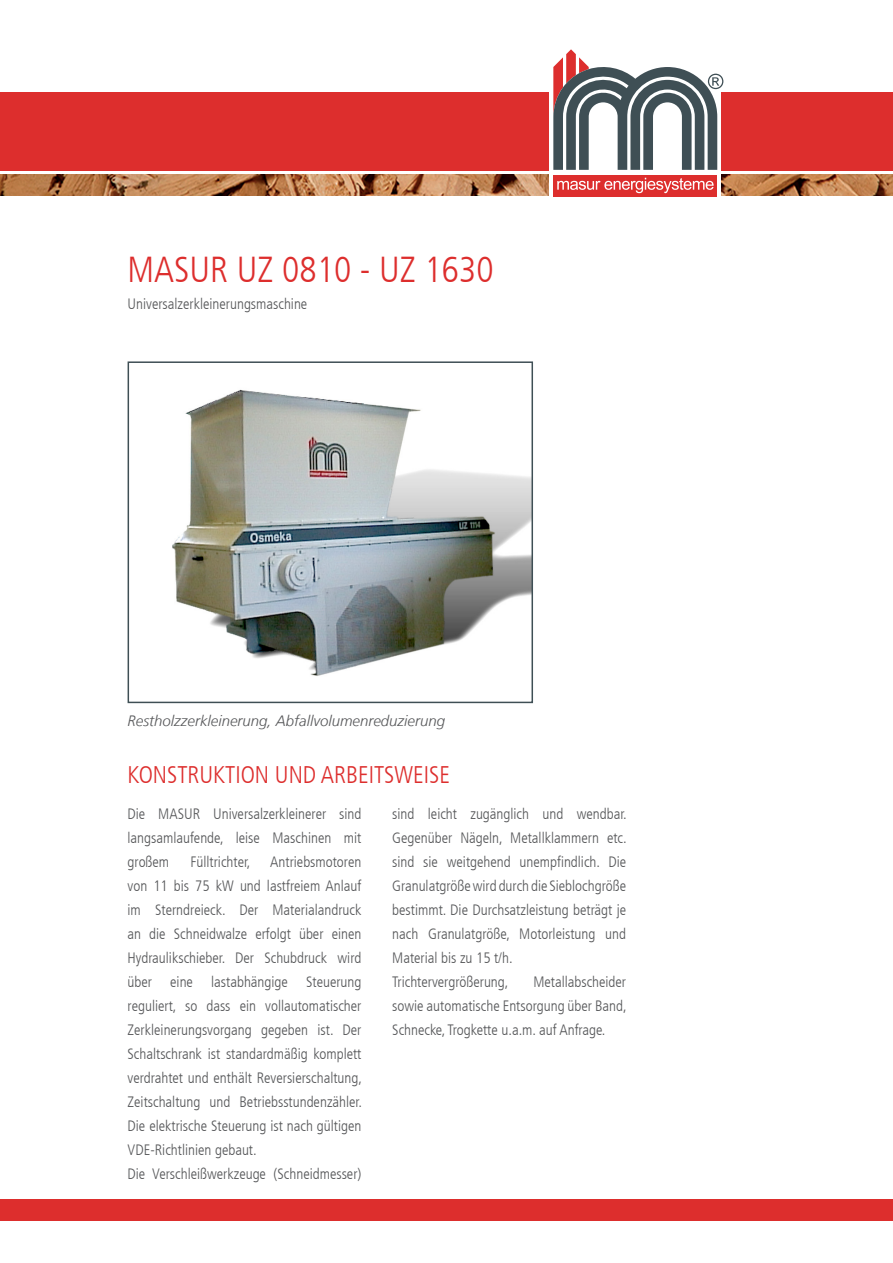
<style>
.page{position:relative;width:893px;height:1263px;background:#fff}
.page>*{position:absolute;margin:0;border:0;box-sizing:border-box;transform-origin:0 0}
.Überschrift{font:300 condensed 36px "Frutiger LT Com";color:#dd2e2d}
.Textüberschrift{font:300 condensed 24px "Frutiger LT Com";color:#dd2e2d}
.t1{font:300 condensed 15px/24px "Frutiger LT Com";color:#57585a;text-align:justify}
.Bildunterschriften{font:italic 300 15px "Frutiger LT Com";color:#57585a}
</style>
<div class="page">
<div style="left:0;top:1199px;width:893px;height:21px;background:#dd2e2d"></div>
<img style="left:0;top:175px;width:893px;height:21px">
<div style="left:0;top:92px;width:893px;height:78px;background:#dd2e2d"></div>
<div style="left:549px;top:30px;width:172px;height:176px;background:#fff"></div>
<div style="left:553px;top:175px;width:164px;height:21px;background:#dd2e2d"></div>
<svg style="left:557px;top:178px;width:157px;height:15px"></svg>
<svg style="left:553px;top:49px;width:170px;height:121px"></svg>
<img style="left:172px;top:389px;width:358px;height:287px">
<div style="left:128px;top:361px;width:405px;height:342px;border:2px solid #3f4f55"></div>
<p class="Überschrift" style="left:128px;top:249px;width:368px">MASUR UZ 0810 - UZ 1630</p>
<p class="t1" style="left:128px;top:292px;width:181px">Universalzerkleinerungsmaschine</p>
<p class="Bildunterschriften" style="left:128px;top:711px;width:319px">Restholzzerkleinerung, Abfallvolumenreduzierung</p>
<p class="Textüberschrift" style="left:128px;top:761px;width:324px">KONSTRUKTION UND ARBEITSWEISE</p>
<p class="t1" style="left:128px;top:802px;width:235px">Die MASUR Universalzerkleinerer sind langsamlaufende, leise Maschinen mit großem</p>
<p class="t1" style="left:392px;top:802px;width:236px">sind leicht zugänglich und wendbar.<br>Gegenüber Nägeln, Metallklammern etc. sind sie weitgehend unempfindlich. Die Granulatgröße wird durch die Sieblochgröße bestimmt. Die Durchsatzleistung beträgt je nach Granulatgröße, Motorleistung und Material bis zu 15 t/h.</p>
<p class="t1" style="left:392px;top:970px;width:118px">Trichtervergrößerung,</p>
<p class="t1" style="left:128px;top:850px;width:236px;text-indent:143px">Antriebsmotoren von 11 bis 75 kW und lastfreiem Anlauf im Sterndreieck. Der Materialandruck an die Schneidwalze erfolgt über einen Hydraulikschieber. Der Schubdruck wird über eine lastabhängige Steuerung reguliert, so dass ein vollautomatischer Zerkleinerungsvorgang gegeben ist. Der Schaltschrank ist standardmäßig komplett verdrahtet und enthält Reversierschaltung, Zeitschaltung und Betriebsstundenzähler.<br>Die elektrische Steuerung ist nach gültigen VDE-Richtlinien gebaut.</p>
<p class="t1" style="left:128px;top:1162px;width:235px">Die Verschleißwerkzeuge (Schneidmesser)</p>
<p class="t1" style="left:190px;top:850px;width:62px">Fülltrichter,</p>
<p class="t1" style="left:392px;top:970px;width:236px;text-indent:141px">Metallabscheider sowie automatische Entsorgung über Band, Schnecke, Trogkette u.a.m. auf Anfrage.</p>
</div>
